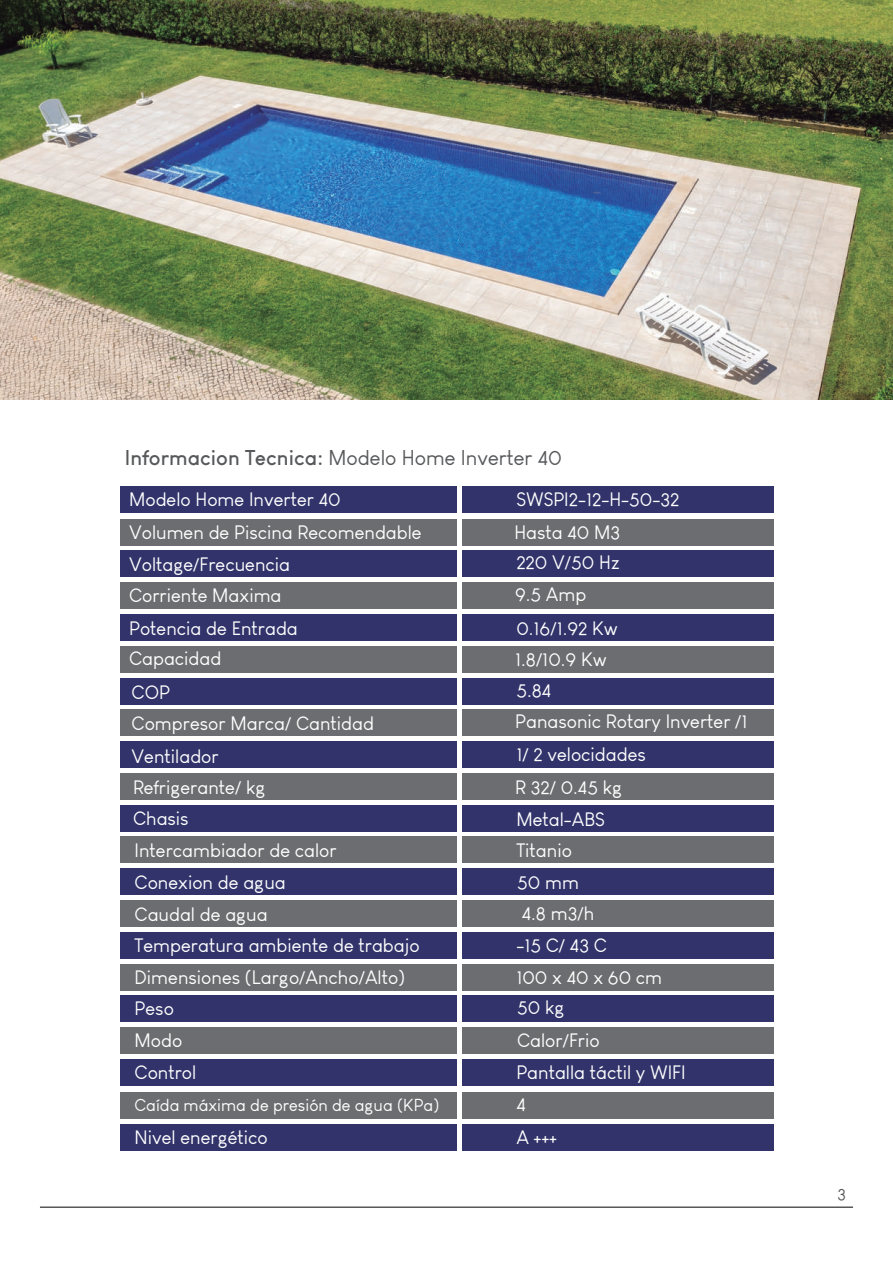
<style>
.page{position:relative;width:893px;height:1263px;background:#fff}
.page>*{position:absolute;margin:0;border:0;box-sizing:border-box;transform-origin:0 0}
.t1{font:21px "Louis George Cafe";color:#57585a}
.t2{font:19.05px/31.8px "Louis George Cafe";color:#fff}
.t3{font:16.95px "Louis George Cafe";color:#fff}
.t4{font:16.5px "Louis George Cafe";color:#57585a}
.s1{font-weight:700}
</style>
<div class="page">
<hr style="left:40px;top:1206px;width:813px;height:2px;background:#57585a">
<img style="left:0;top:0;width:893px;height:400px">
<div style="left:120px;top:519px;width:337px;height:26px;background:#6c6d70"></div>
<div style="left:462px;top:519px;width:311px;height:26px;background:#6c6d70"></div>
<div style="left:120px;top:550px;width:337px;height:27px;background:#31336a"></div>
<div style="left:462px;top:550px;width:311px;height:27px;background:#31336a"></div>
<div style="left:120px;top:486px;width:337px;height:27px;background:#31336a"></div>
<div style="left:462px;top:486px;width:311px;height:27px;background:#31336a"></div>
<div style="left:120px;top:582px;width:337px;height:27px;background:#6c6d70"></div>
<div style="left:462px;top:582px;width:311px;height:27px;background:#6c6d70"></div>
<div style="left:120px;top:614px;width:337px;height:27px;background:#31336a"></div>
<div style="left:462px;top:614px;width:311px;height:27px;background:#31336a"></div>
<div style="left:120px;top:646px;width:337px;height:27px;background:#6c6d70"></div>
<div style="left:462px;top:646px;width:311px;height:27px;background:#6c6d70"></div>
<div style="left:120px;top:677px;width:337px;height:27px;background:#31336a"></div>
<div style="left:462px;top:677px;width:311px;height:27px;background:#31336a"></div>
<div style="left:120px;top:709px;width:337px;height:27px;background:#6c6d70"></div>
<div style="left:462px;top:709px;width:311px;height:27px;background:#6c6d70"></div>
<div style="left:120px;top:741px;width:337px;height:27px;background:#31336a"></div>
<div style="left:462px;top:741px;width:311px;height:27px;background:#31336a"></div>
<div style="left:120px;top:773px;width:337px;height:27px;background:#6c6d70"></div>
<div style="left:462px;top:773px;width:311px;height:27px;background:#6c6d70"></div>
<div style="left:120px;top:805px;width:337px;height:26px;background:#31336a"></div>
<div style="left:462px;top:805px;width:311px;height:26px;background:#31336a"></div>
<div style="left:120px;top:836px;width:337px;height:27px;background:#6c6d70"></div>
<div style="left:462px;top:836px;width:311px;height:27px;background:#6c6d70"></div>
<div style="left:120px;top:868px;width:337px;height:27px;background:#31336a"></div>
<div style="left:462px;top:868px;width:311px;height:27px;background:#31336a"></div>
<div style="left:120px;top:900px;width:337px;height:27px;background:#6c6d70"></div>
<div style="left:462px;top:900px;width:311px;height:27px;background:#6c6d70"></div>
<div style="left:120px;top:932px;width:337px;height:27px;background:#31336a"></div>
<div style="left:462px;top:932px;width:311px;height:27px;background:#31336a"></div>
<div style="left:120px;top:963px;width:337px;height:27px;background:#6c6d70"></div>
<div style="left:462px;top:963px;width:311px;height:27px;background:#6c6d70"></div>
<div style="left:120px;top:995px;width:337px;height:27px;background:#31336a"></div>
<div style="left:462px;top:995px;width:311px;height:27px;background:#31336a"></div>
<div style="left:120px;top:1027px;width:337px;height:27px;background:#6c6d70"></div>
<div style="left:462px;top:1027px;width:311px;height:27px;background:#6c6d70"></div>
<div style="left:120px;top:1091px;width:337px;height:27px;background:#6c6d70"></div>
<div style="left:462px;top:1091px;width:311px;height:27px;background:#6c6d70"></div>
<div style="left:120px;top:1059px;width:337px;height:27px;background:#31336a"></div>
<div style="left:462px;top:1059px;width:311px;height:27px;background:#31336a"></div>
<div style="left:120px;top:1124px;width:337px;height:27px;background:#31336a"></div>
<div style="left:462px;top:1124px;width:311px;height:27px;background:#31336a"></div>
<p class="t1" style="left:125px;top:445px;width:438px"><span class="s1">Informacion Tecnica:</span> Modelo Home Inverter 40</p>
<p class="t2" style="left:129px;top:483px;width:213px">Modelo Home Inverter 40</p>
<p class="t2" style="left:516px;top:483px;width:165px">SWSPI2-12-H-50-32</p>
<p class="t2" style="left:129px;top:517px;width:294px">Volumen de Piscina Recomendable</p>
<p class="t2" style="left:514px;top:518px;width:107px;line-height:29.7px">Hasta 40 M3<br>220 V/50 Hz</p>
<p class="t2" style="left:515px;top:578px;width:104px;line-height:33.5px">9.5 Amp<br>0.16/1.92 Kw</p>
<p class="t2" style="left:515px;top:644px;width:234px;line-height:31px">1.8/10.9 Kw<br>5.84<br>Panasonic Rotary Inverter /1</p>
<p class="t2" style="left:515px;top:739px;width:132px">1/ 2 velocidades<br>R 32/ 0.45 kg<br>Metal-ABS<br>Titanio<br>50 mm</p>
<p class="t2" style="left:135px;top:898px;width:135px">Caudal de agua</p>
<p class="t2" style="left:516px;top:897px;width:147px">4.8 m3/h<br>-15 C/ 43 C<br>100 x 40 x 60 cm</p>
<p class="t2" style="left:517px;top:990px;width:84px;line-height:33.6px">50 kg<br>Calor/Frio</p>
<p class="t2" style="left:516px;top:1056px;width:171px">Pantalla táctil y WIFI</p>
<p class="t2" style="left:129px;top:548px;width:162px">Voltage/Frecuencia</p>
<p class="t2" style="left:129px;top:580px;width:154px">Corriente Maxima</p>
<p class="t2" style="left:129px;top:612px;width:170px">Potencia de Entrada</p>
<p class="t2" style="left:129px;top:642px;width:94px">Capacidad</p>
<p class="t2" style="left:132px;top:676px;width:40px">COP</p>
<p class="t2" style="left:132px;top:707px;width:244px">Compresor Marca/ Cantidad</p>
<p class="t2" style="left:132px;top:740px;width:89px">Ventilador</p>
<p class="t2" style="left:133px;top:771px;width:134px">Refrigerante/ kg</p>
<p class="t2" style="left:133px;top:803px;width:57px">Chasis</p>
<p class="t2" style="left:135px;top:834px;width:204px">Intercambiador de calor</p>
<p class="t2" style="left:135px;top:866px;width:153px">Conexion de agua</p>
<p class="t2" style="left:135px;top:929px;width:287px">Temperatura ambiente de trabajo</p>
<p class="t2" style="left:135px;top:961px;width:272px">Dimensiones (Largo/Ancho/Alto)</p>
<p class="t2" style="left:135px;top:993px;width:41px">Peso</p>
<p class="t2" style="left:135px;top:1025px;width:49px">Modo</p>
<p class="t2" style="left:135px;top:1056px;width:63px">Control</p>
<p class="t3" style="left:135px;top:1095px;width:306px">Caída máxima de presión de agua (KPa)</p>
<p class="t2" style="left:516px;top:1088px;width:11px">4</p>
<p class="t2" style="left:135px;top:1122px;width:135px">Nivel energético</p>
<p class="t2" style="left:516px;top:1122px;width:42px">A +++</p>
<p class="t4" style="left:837px;top:1184px;width:10px">3</p>
</div>
